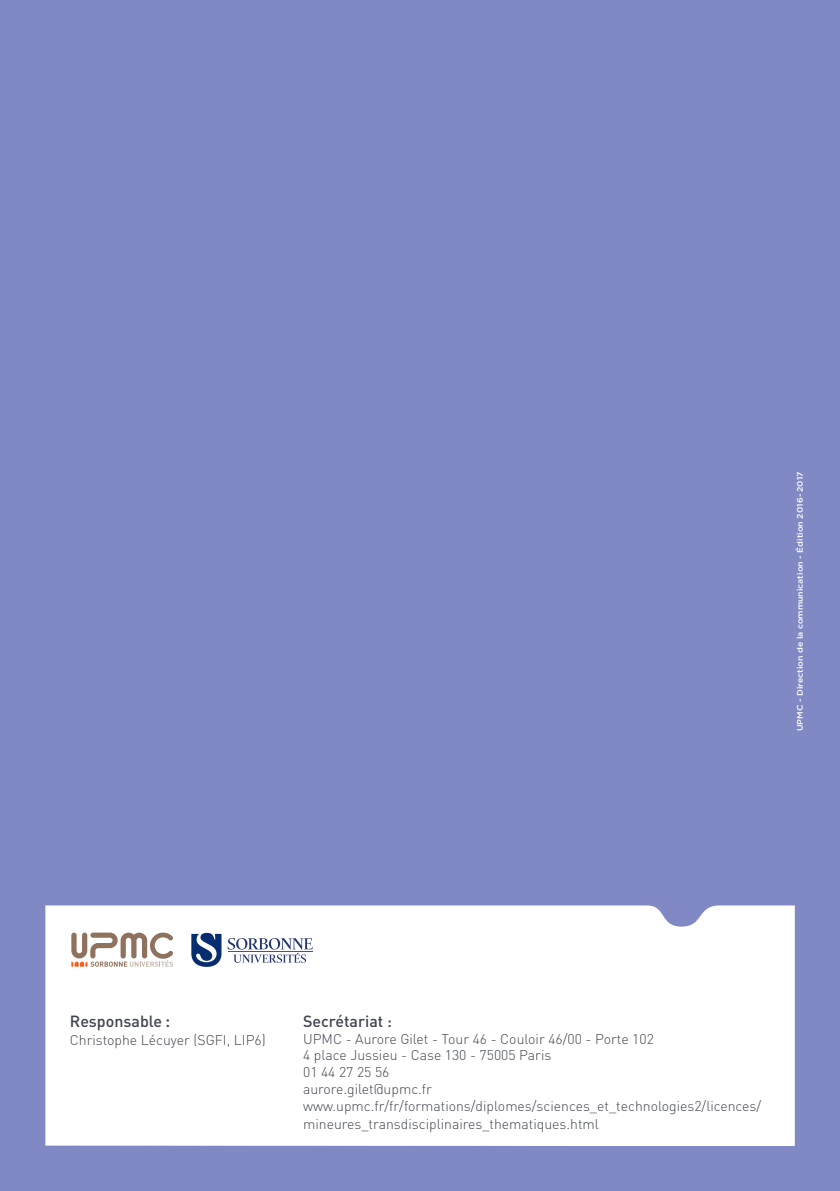
<style>
.page{position:relative;width:840px;height:1191px;background:#fff}
.page>*{position:absolute;margin:0;border:0;box-sizing:border-box;transform-origin:0 0}
.t1{font:500 16px "DIN";color:#40444e}
.t2{font:300 14px/18.2px "DIN";color:#40444e}
.t3{font:500 8px "Gotham";color:#fff;scale:1.09 1}
.s1{font-family:"Locator Display"}
</style>
<div class="page">
<div style="left:0;top:0;width:839px;height:1191px;background:#8089c3"></div>
<div style="left:45px;top:905px;width:749px;height:240px;background:#fff"></div>
<svg style="left:71px;top:931px;width:102px;height:35px;background:#d2c5bc"></svg>
<svg style="left:191px;top:933px;width:30px;height:34px"></svg>
<svg style="left:227px;top:938px;width:85px;height:24px;background:#c7c4d3"></svg>
<p class="t3" style="left:794px;top:731px;width:240px;rotate:-90deg">UPMC - Direction de la communication - Édition 2016 - 2017</p>
<p class="t1" style="left:70px;top:1010px;width:102px">Responsable <span class="s1">:</span></p>
<p class="t2" style="left:70px;top:1030px;width:197px">Christophe Lécuyer (SGFI, LIP6)</p>
<p class="t1" style="left:303px;top:1010px;width:90px">Secrétariat :</p>
<p class="t2" style="left:303px;top:1029px;width:352px">UPMC - Aurore Gilet - Tour 46 - Couloir 46/00 - Porte 102</p>
<p class="t2" style="left:303px;top:1046px;width:249px">4 place Jussieu - Case 130 - 75005 Paris</p>
<p class="t2" style="left:303px;top:1062px;width:88px">01 44 27 25 56</p>
<p class="t2" style="left:303px;top:1079px;width:130px">aurore.gilet@upmc.fr</p>
<p class="t2" style="left:303px;top:1096px;width:459px">www.upmc.fr/fr/formations/diplomes/sciences_et_technologies2/licences/ mineures_transdisciplinaires_thematiques.html</p>
</div>
